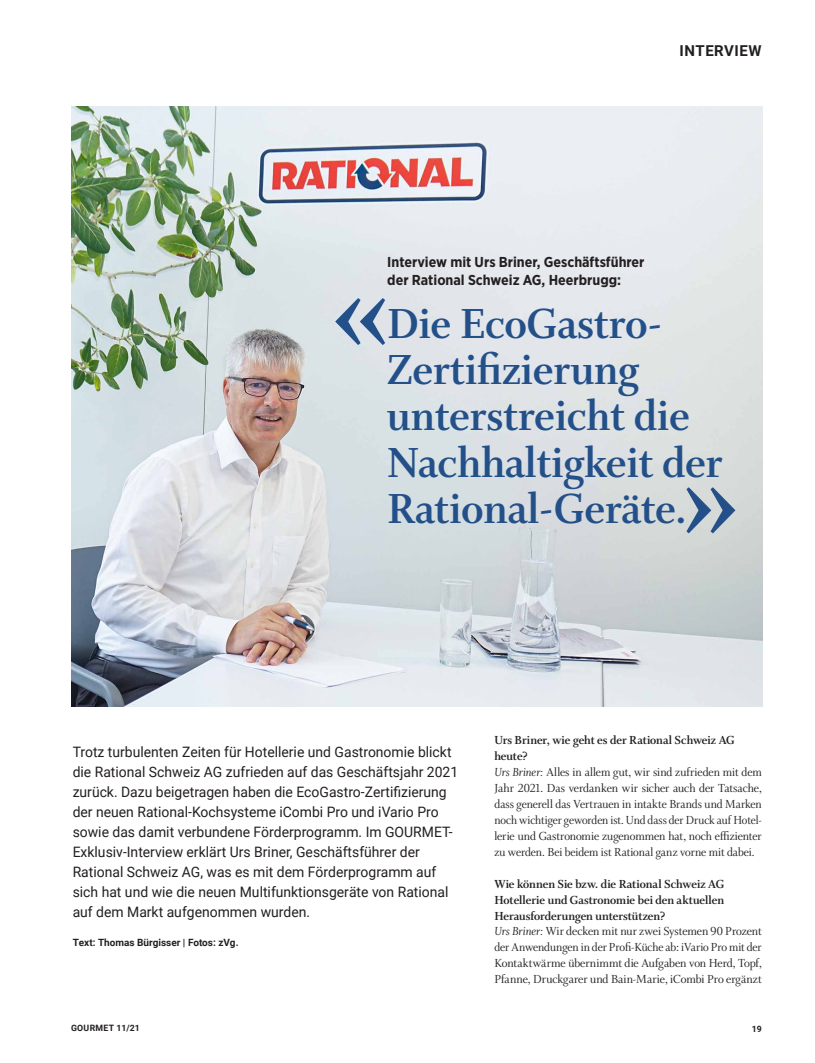
<style>
.page{position:relative;width:815px;height:1063px;background:#fff}
.page>*{position:absolute;margin:0;border:0;box-sizing:border-box;transform-origin:0 0}
.t1{font:700 132.88px "Whitman Display";color:#235089}
.t2{font:700 130.38px "Whitman Display";color:#235089}
.t3{font:700 45px/46.2px "Whitman Display";color:#235089}
.t4{font:700 15px "Roboto";letter-spacing:.035em;color:#231f20}
.t5{font:14.38px/20px "Roboto";color:#231f20}
.t6{font:700 14.38px/17.5px "Gotham Narrow";color:#231f20}
.t7{font:12.5px/16px "Whitman Display";letter-spacing:-.005em;color:#231f20}
.t8{font:700 10px "Roboto";color:#231f20}
.t9{font:700 8.75px "Roboto";letter-spacing:.035em;color:#231f20}
.s1{font-weight:700}
.s2{font-style:italic}
</style>
<div class="page">
<img style="left:72px;top:106px;width:691px;height:601px">
<p class="t4" style="left:679px;top:41px;width:84px">INTERVIEW</p>
<p class="t6" style="left:387px;top:253px;width:259px">Interview mit Urs Briner, Geschäftsführer der Rational Schweiz AG, Heerbrugg:</p>
<h3 class="t3" style="left:387px;top:301px;width:337px">Die EcoGastro-<br>Zertifizierung unterstreicht die<br>Nachhaltigkeit der<br>Rational-Geräte.</h3>
<h1 class="t1" style="left:327px;top:232px;width:70px">«</h1>
<h2 class="t2" style="left:676px;top:423px;width:69px">»</h2>
<p class="t5" style="left:73px;top:742px;width:387px">Trotz turbulenten Zeiten für Hotellerie und Gastronomie blickt die Rational Schweiz AG zufrieden auf das Geschäftsjahr 2021 zurück. Dazu beigetragen haben die EcoGastro-Zertifizierung der neuen Rational-Kochsysteme iCombi Pro und iVario Pro sowie das damit verbundene Förderprogramm. Im GOURMET-Exklusiv-Interview erklärt Urs Briner, Geschäftsführer der Rational Schweiz AG, was es mit dem Förderprogramm auf sich hat und wie die neuen Multifunktionsgeräte von Rational auf dem Markt aufgenommen wurden.</p>
<p class="t8" style="left:73px;top:936px;width:167px">Text: Thomas Bürgisser | Fotos: zVg.</p>
<p class="t7" style="left:494px;top:732px;width:269px"><span class="s1">Urs Briner, wie geht es der Rational Schweiz AG heute?<br></span><span class="s2">Urs Briner:</span> Alles in allem gut, wir sind zufrieden mit dem Jahr 2021. Das verdanken wir sicher auch der Tatsache, dass generell das Vertrauen in intakte Brands und Marken noch wichtiger geworden ist. Und dass der Druck auf Hotel&shy;lerie und Gastronomie zugenommen hat, noch effizienter zu werden. Bei beidem ist Rational ganz vorne mit dabei.</p>
<p class="t7" style="left:494px;top:876px;width:269px"><span class="s1">Wie können Sie bzw. die Rational Schweiz AG Hotellerie und Gastronomie bei den aktuellen Herausforderungen unterstützen?<br></span><span class="s2">Urs Briner:</span> Wir decken mit nur zwei Systemen 90 Prozent der Anwendungen in der Profi-Küche ab: iVario Pro mit der Kontaktwärme übernimmt die Aufgaben von Herd, Topf, Pfanne, Druckgarer und Bain-Marie, iCombi Pro ergänzt</p>
<p class="t9" style="left:71px;top:1022px;width:70px">GOURMET 11/21</p>
<p class="t9" style="left:752px;top:1023px;width:12px">19</p>
</div>
